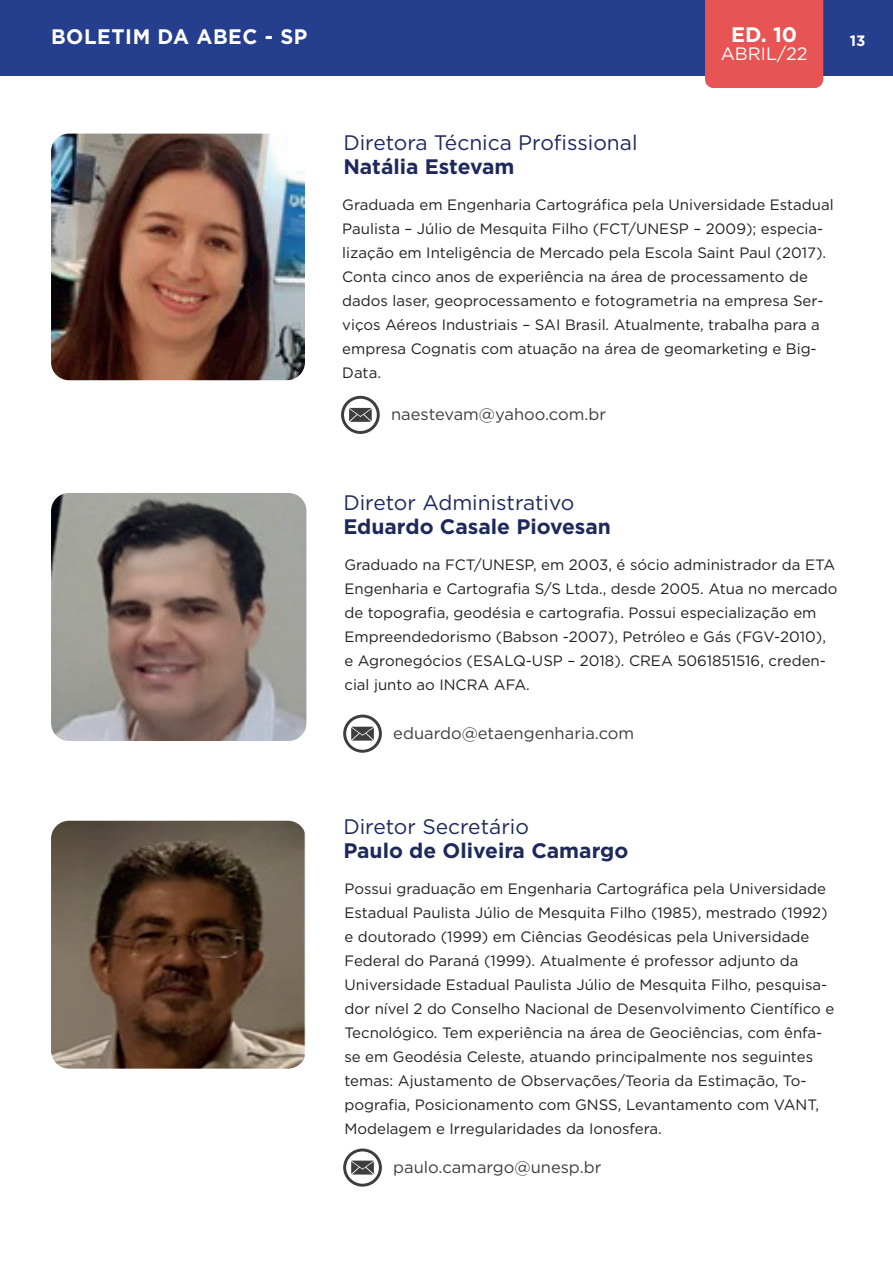
<style>
.page{position:relative;width:893px;height:1263px;background:#fff}
.page>*{position:absolute;margin:0;border:0;box-sizing:border-box;transform-origin:0 0}
.t1{font:21px "Gotham";color:#1e295b}
.t2{font:700 21px "Gotham";color:#1e295b}
.t3{font:700 21px "Gotham";letter-spacing:.03em;color:#fff}
.t4{font:18px "Gotham";color:#fff}
.t5{font:16.5px "Gotham";color:#3e3e3f}
.t6{font:15px/24px "Gotham";color:#231f20}
.t7{font:700 15px "Gotham";color:#fff}
</style>
<div class="page">
<div style="left:0;top:0;width:893px;height:75px;background:#253f8e"></div>
<div style="left:705px;top:0;width:118px;height:88px;background:#e85353"></div>
<svg style="left:341px;top:396px;width:39px;height:38px"></svg>
<svg style="left:343px;top:715px;width:39px;height:38px"></svg>
<svg style="left:343px;top:1148px;width:39px;height:38px"></svg>
<img style="left:51px;top:134px;width:254px;height:246px">
<img style="left:51px;top:493px;width:255px;height:248px">
<img style="left:51px;top:821px;width:255px;height:248px">
<h1 class="t3" style="left:731px;top:22px;width:68px">ED. 10</h1>
<p class="t4" style="left:721px;top:42px;width:88px">ABRIL/22</p>
<h1 class="t3" style="left:51px;top:24px;width:258px">BOLETIM DA ABEC - SP</h1>
<p class="t7" style="left:850px;top:32px;width:17px">13</p>
<h1 class="t1" style="left:343px;top:129px;width:296px">Diretora Técnica Profissional</h1>
<h1 class="t2" style="left:343px;top:154px;width:173px">Natália Estevam</h1>
<p class="t6" style="left:342px;top:192px;width:493px">Graduada em Engenharia Cartográfica pela Universidade Estadual Paulista – Júlio de Mesquita Filho (FCT/UNESP – 2009); especia&shy;lização em Inteligência de Mercado pela Escola Saint Paul (2017).<br>Conta cinco anos de experiência na área de processamento de dados laser, geoprocessamento e fotogrametria na empresa Ser&shy;viços Aéreos Industriais – SAI Brasil. Atualmente, trabalha para a empresa Cognatis com atuação na área de geomarketing e Big-Data.</p>
<p class="t5" style="left:391px;top:404px;width:216px">naestevam@yahoo.com.br</p>
<h1 class="t1" style="left:343px;top:489px;width:232px">Diretor Administrativo</h1>
<h1 class="t2" style="left:343px;top:514px;width:269px">Eduardo Casale Piovesan</h1>
<p class="t6" style="left:344px;top:552px;width:494px">Graduado na FCT/UNESP, em 2003, é sócio administrador da ETA Engenharia e Cartografia S/S Ltda., desde 2005. Atua no mercado de topografia, geodésia e cartografia. Possui especialização em Empreendedorismo (Babson -2007), Petróleo e Gás (FGV-2010), e Agronegócios (ESALQ-USP – 2018). CREA 5061851516, creden&shy;cial junto ao INCRA AFA.</p>
<p class="t5" style="left:393px;top:722px;width:242px">eduardo@etaengenharia.com</p>
<h1 class="t1" style="left:343px;top:813px;width:187px">Diretor Secretário</h1>
<h1 class="t2" style="left:343px;top:838px;width:286px">Paulo de Oliveira Camargo</h1>
<p class="t6" style="left:344px;top:876px;width:491px">Possui graduação em Engenharia Cartográfica pela Universidade Estadual Paulista Júlio de Mesquita Filho (1985), mestrado (1992) e doutorado (1999) em Ciências Geodésicas pela Universidade Federal do Paraná (1999). Atualmente é professor adjunto da Universidade Estadual Paulista Júlio de Mesquita Filho, pesquisa&shy;dor nível 2 do Conselho Nacional de Desenvolvimento Científico e Tecnológico. Tem experiência na área de Geociências, com ênfa&shy;se em Geodésia Celeste, atuando principalmente nos seguintes temas: Ajustamento de Observações/Teoria da Estimação, To&shy;pografia, Posicionamento com GNSS, Levantamento com VANT, Modelagem e Irregularidades da Ionosfera.</p>
<p class="t5" style="left:393px;top:1156px;width:210px">paulo.camargo@unesp.br</p>
</div>
